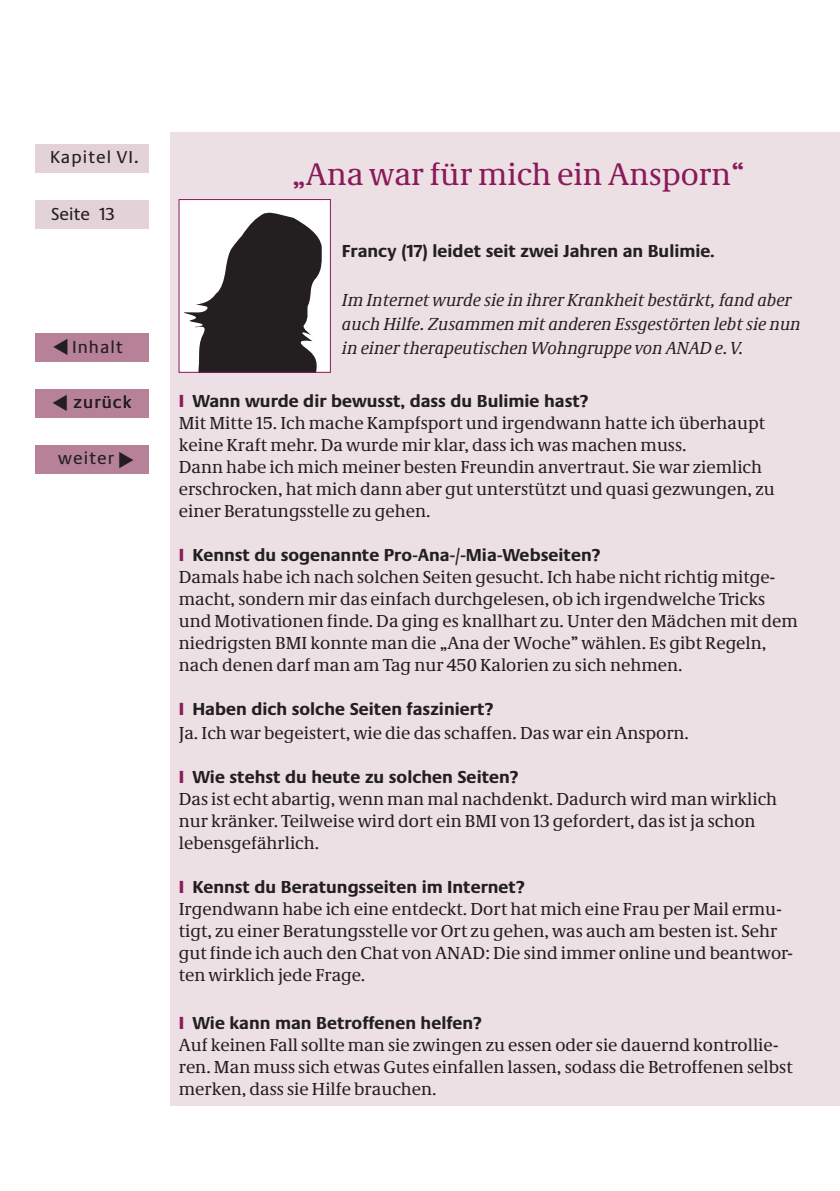
<style>
.page{position:relative;width:840px;height:1191px;background:#fff}
.page>*{position:absolute;margin:0;border:0;box-sizing:border-box;transform-origin:0 0}
.t1{font:32px "Neue Demos";color:#8a1a59}
.t2{font:18px/22px "Neue Demos";color:#231f20}
.t3{font:700 18px "Neue Praxis";color:#231f20}
.t4{font:italic 18px/24px "Neue Demos";color:#231f20}
.t5{font:18px "Neue Praxis";letter-spacing:.06em;color:#231f20}
.s1{font-family:"Myriad Pro";font-weight:900;color:#8a1a59}
</style>
<div class="page">
<div style="left:35px;top:333px;width:114px;height:29px;background:#b78197"></div>
<div style="left:35px;top:200px;width:114px;height:28px;background:#e4d2d9"></div>
<div style="left:35px;top:389px;width:114px;height:29px;background:#b78197"></div>
<div style="left:35px;top:445px;width:114px;height:28px;background:#b78197"></div>
<div style="left:35px;top:144px;width:114px;height:28px;background:#e4d2d9"></div>
<div style="left:170px;top:133px;width:669px;height:973px;background:#ede0e5"></div>
<div style="left:179px;top:199px;width:151px;height:173px;background:#fff"></div>
<svg style="left:184px;top:213px;width:138px;height:157px"></svg>
<p class="t5" style="left:50px;top:146px;width:90px">Kapitel VI.</p>
<p class="t5" style="left:51px;top:203px;width:65px">Seite 13</p>
<h2 class="t1" style="left:292px;top:155px;width:454px">„Ana war für mich ein Ansporn“</h2>
<p class="t3" style="left:342px;top:240px;width:374px">Francy (17) leidet seit zwei Jahren an Bulimie.</p>
<p class="t4" style="left:342px;top:287px;width:460px">Im Internet wurde sie in ihrer Krankheit bestärkt, fand aber auch Hilfe. Zusammen mit anderen Essgestörten lebt sie nun</p>
<p class="t5" style="left:72px;top:335px;width:52px">Inhalt</p>
<p class="t4" style="left:342px;top:335px;width:403px">in einer therapeutischen Wohngruppe von ANAD e. V.</p>
<p class="t5" style="left:73px;top:391px;width:59px">zurück</p>
<p class="t3" style="left:179px;top:390px;width:411px"><span class="s1">I</span> Wann wurde dir bewusst, dass du Bulimie hast?</p>
<p class="t2" style="left:179px;top:412px;width:587px">Mit Mitte 15. Ich mache Kampfsport und irgendwann hatte ich überhaupt keine Kraft mehr. Da wurde mir klar, dass ich was machen muss.</p>
<p class="t5" style="left:58px;top:447px;width:57px">weiter</p>
<p class="t2" style="left:179px;top:456px;width:597px">Dann habe ich mich meiner besten Freundin anvertraut. Sie war ziemlich erschrocken, hat mich dann aber gut unterstützt und quasi gezwungen, zu einer Beratungsstelle zu gehen.</p>
<p class="t3" style="left:179px;top:544px;width:423px"><span class="s1">I</span> Kennst du sogenannte Pro-Ana-/-Mia-Webseiten?</p>
<p class="t2" style="left:179px;top:566px;width:620px">Damals habe ich nach solchen Seiten gesucht. Ich habe nicht richtig mitge&shy;macht, sondern mir das einfach durchgelesen, ob ich irgendwelche Tricks und Motivationen finde. Da ging es knallhart zu. Unter den Mädchen mit dem niedrigsten BMI konnte man die „Ana der Woche” wählen. Es gibt Regeln, nach denen darf man am Tag nur 450 Kalorien zu sich nehmen.</p>
<p class="t3" style="left:179px;top:698px;width:316px"><span class="s1">I</span> Haben dich solche Seiten fasziniert?</p>
<p class="t2" style="left:179px;top:722px;width:511px">Ja. Ich war begeistert, wie die das schaffen. Das war ein Ansporn.</p>
<p class="t3" style="left:179px;top:766px;width:341px"><span class="s1">I</span> Wie stehst du heute zu solchen Seiten?</p>
<p class="t2" style="left:179px;top:788px;width:599px">Das ist echt abartig, wenn man mal nachdenkt. Dadurch wird man wirklich nur kränker. Teilweise wird dort ein BMI von 13 gefordert, das ist ja schon lebensgefährlich.</p>
<p class="t3" style="left:179px;top:876px;width:347px"><span class="s1">I</span> Kennst du Beratungsseiten im Internet?</p>
<p class="t2" style="left:179px;top:898px;width:614px">Irgendwann habe ich eine entdeckt. Dort hat mich eine Frau per Mail ermu&shy;tigt, zu einer Beratungsstelle vor Ort zu gehen, was auch am besten ist. Sehr gut finde ich auch den Chat von ANAD: Die sind immer online und beantwor&shy;ten wirklich jede Frage.</p>
<p class="t3" style="left:179px;top:1012px;width:305px"><span class="s1">I</span> Wie kann man Betroffenen helfen?</p>
<p class="t2" style="left:179px;top:1034px;width:615px">Auf keinen Fall sollte man sie zwingen zu essen oder sie dauernd kontrollie&shy;ren. Man muss sich etwas Gutes einfallen lassen, sodass die Betroffenen selbst merken, dass sie Hilfe brauchen.</p>
</div>
